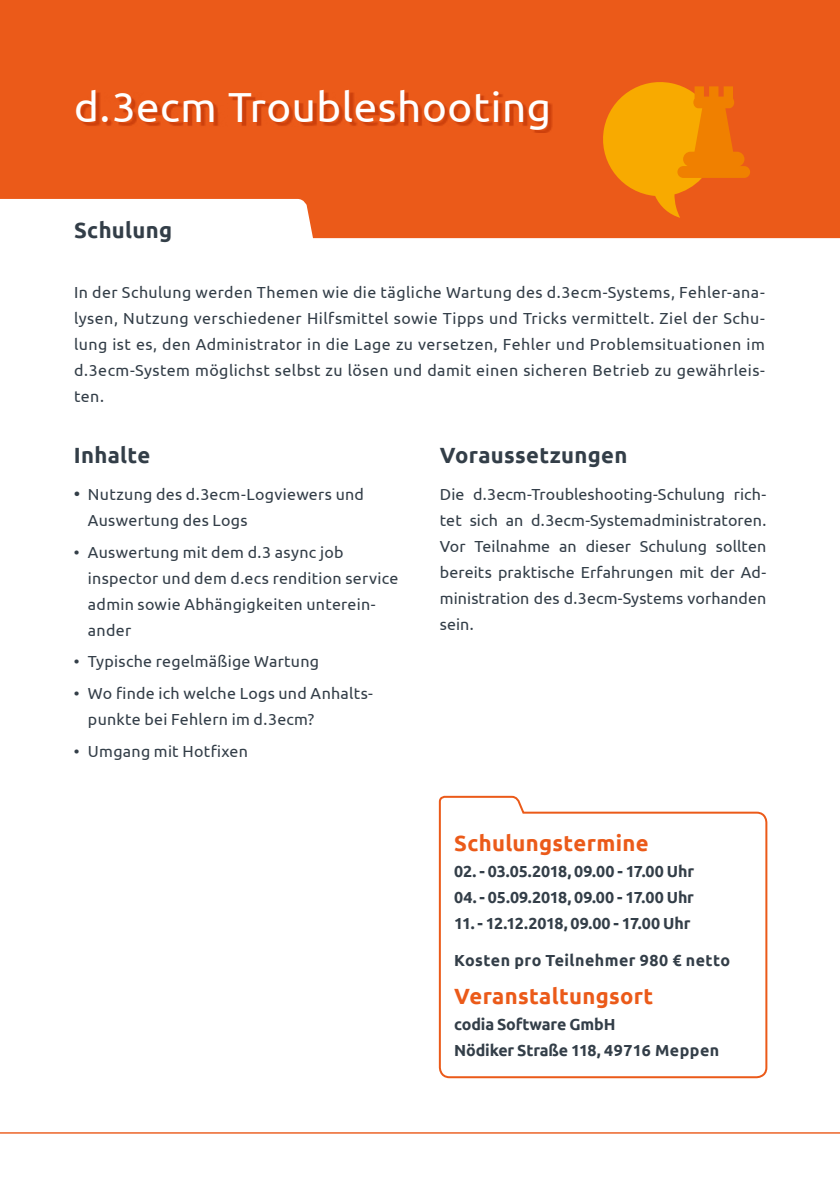
<style>
.page{position:relative;width:840px;height:1191px;background:#fff}
.page>*{position:absolute;margin:0;border:0;box-sizing:border-box;transform-origin:0 0}
.t1{font:42px "Ubuntu";letter-spacing:.015em;color:#fff}
.t2{font:700 22px "Ubuntu";letter-spacing:.015em;color:#eb5a19}
.t3{font:700 22px "Ubuntu";letter-spacing:.015em;color:#333e48}
.t4{font:16px/26px "Ubuntu";letter-spacing:.015em;color:#333e48}
.t5{font:700 16px/26px "Ubuntu";letter-spacing:-.01em;color:#333e48}
.t6{font:700 16px "Ubuntu";letter-spacing:.03em;color:#333e48}
.s1{font-size:18px}
</style>
<div class="page">
<hr style="left:0;top:1132px;width:839px;height:1px;background:#eb5a19">
<svg style="left:0;top:0;width:839px;height:238px;background:#ec672b"></svg>
<div style="left:80px;top:93px;width:472px;height:40px;background:#c83c0a;opacity:.85"></div>
<svg style="left:597px;top:13px;width:168px;height:205px;background:#ee730f"></svg>
<svg style="left:438px;top:795px;width:330px;height:284px"></svg>
<h1 class="t1" style="left:74px;top:81px;width:478px">d.3ecm Troubleshooting</h1>
<h2 class="t3" style="left:74px;top:216px;width:99px">Schulung</h2>
<p class="t4" style="left:74px;top:279px;width:691px;text-align:justify">In der Schulung werden Themen wie die tägliche Wartung des d.3ecm-Systems, Fehler-ana&shy;lysen, Nutzung verschiedener Hilfsmittel sowie Tipps und Tricks vermittelt. Ziel der Schu&shy;lung ist es, den Administrator in die Lage zu versetzen, Fehler und Problemsituationen im d.3ecm-System möglichst selbst zu lösen und damit einen sicheren Betrieb zu gewährleis&shy;ten.</p>
<h2 class="t3" style="left:74px;top:441px;width:78px">Inhalte</h2>
<p class="t4" style="left:88px;top:481px;width:277px;text-indent:-14px"><span class="s1">•</span> Nutzung des d.3ecm-Logviewers und<br>Auswertung des Logs</p>
<p class="t4" style="left:88px;top:538px;width:312px;text-indent:-14px">• Auswertung mit dem d.3 async job inspector und dem d.ecs rendition service admin sowie Abhängigkeiten unterein&shy;ander</p>
<p class="t4" style="left:74px;top:648px;width:247px">• Typische regelmäßige Wartung</p>
<p class="t4" style="left:88px;top:680px;width:286px;text-indent:-14px">• Wo finde ich welche Logs und Anhalts&shy;punkte bei Fehlern im d.3ecm?</p>
<p class="t4" style="left:74px;top:737px;width:176px">• Umgang mit Hotfixen</p>
<h2 class="t3" style="left:439px;top:442px;width:189px">Voraussetzungen</h2>
<p class="t4" style="left:439px;top:481px;width:328px;text-align:justify">Die d.3ecm-Troubleshooting-Schulung rich&shy;tet sich an d.3ecm-Systemadministratoren.<br>Vor Teilnahme an dieser Schulung sollten bereits praktische Erfahrungen mit der Ad&shy;ministration des d.3ecm-Systems vorhanden sein.</p>
<h2 class="t2" style="left:454px;top:829px;width:196px">Schulungstermine</h2>
<p class="t5" style="left:454px;top:858px;width:241px">02. - 03.05.2018, 09.00 - 17.00 Uhr</p>
<p class="t5" style="left:454px;top:884px;width:241px">04. - 05.09.2018, 09.00 - 17.00 Uhr</p>
<p class="t5" style="left:454px;top:910px;width:237px">11. - 12.12.2018, 09.00 - 17.00 Uhr</p>
<p class="t6" style="left:454px;top:951px;width:277px">Kosten pro Teilnehmer 980 € netto</p>
<h2 class="t2" style="left:454px;top:982px;width:200px">Veranstaltungsort</h2>
<p class="t5" style="left:454px;top:1010px;width:266px">codia Software GmbH<br>Nödiker Straße 118, 49716 Meppen</p>
</div>
